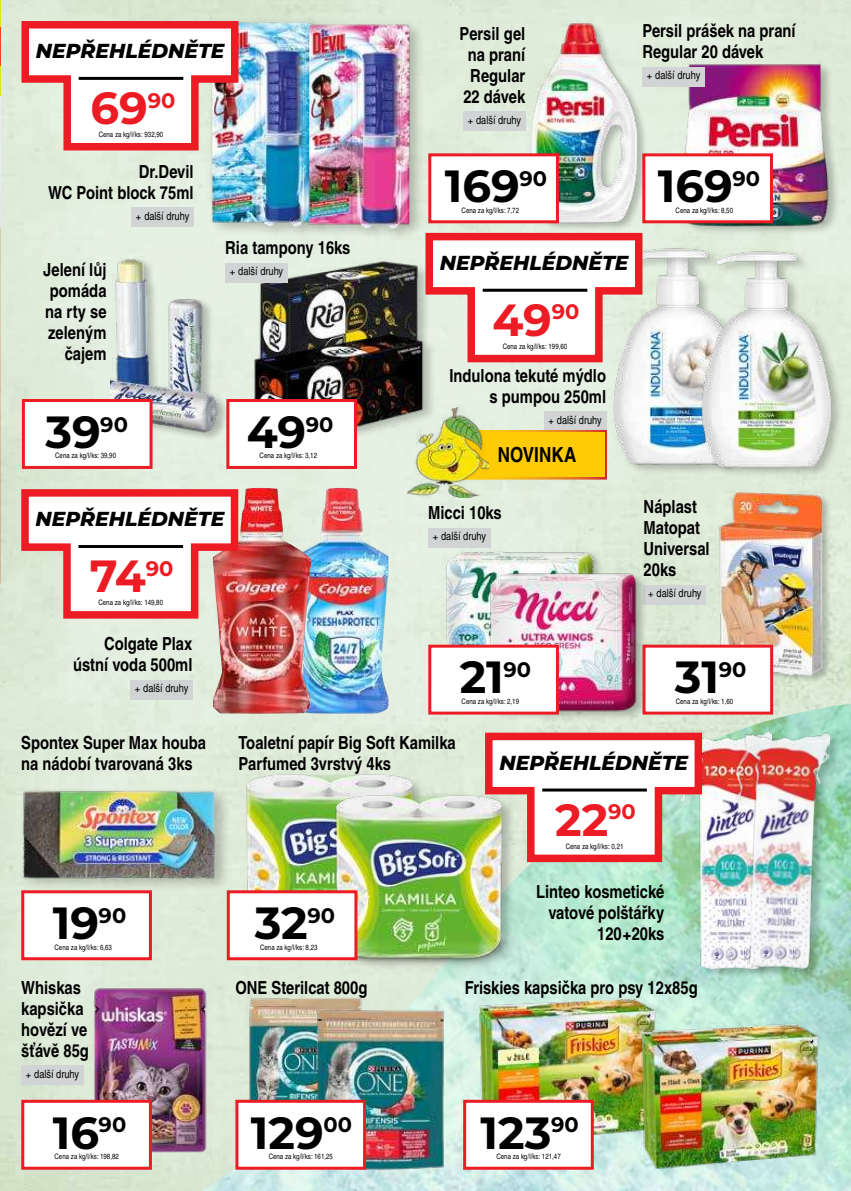
<style>
.page{position:relative;width:851px;height:1191px;background:#fff}
.page>*{position:absolute;margin:0;border:0;box-sizing:border-box;transform-origin:0 0}
.t1{font:700 45px "Montserrat";color:#000}
.t2{font:700 45px "Montserrat";color:#ed1c24}
.t3{font:700 21px "Montserrat";color:#000}
.t4{font:700 20.7px "Nimbus San Con L";color:#000}
.t5{font:italic 800 20.25px "Montserrat";color:#000}
.t6{font:700 18px/21px "Nimbus San Con L";color:#000;text-align:right}
.t7{font:11.25px "Nimbus San Con L";color:#000}
.t8{font:7.5px "Nimbus San Con L";letter-spacing:-.005em;color:#000}
</style>
<div class="page">
<img style="left:0;top:0;width:850px;height:1191px">
<img style="left:202px;top:703px;width:648px;height:488px">
<div style="left:131px;top:207px;width:62px;height:20px;background:#d1d3d4"></div>
<div style="left:544px;top:411px;width:62px;height:20px;background:#d1d3d4"></div>
<div style="left:130px;top:680px;width:62px;height:20px;background:#d1d3d4"></div>
<div style="left:463px;top:111px;width:62px;height:20px;background:#d1d3d4"></div>
<div style="left:643px;top:585px;width:62px;height:20px;background:#d1d3d4"></div>
<img style="left:510px;top:20px;width:138px;height:207px">
<img style="left:202px;top:10px;width:125px;height:227px">
<div style="left:306px;top:20px;width:119px;height:222px;background:#e4f0e1"></div>
<img style="left:299px;top:12px;width:125px;height:227px">
<img style="left:111px;top:256px;width:119px;height:185px">
<img style="left:239px;top:258px;width:182px;height:70px">
<div style="left:254px;top:332px;width:185px;height:122px;background:#000;opacity:.22"></div>
<img style="left:235px;top:328px;width:195px;height:113px">
<img style="left:441px;top:547px;width:158px;height:97px">
<div style="left:490px;top:572px;width:157px;height:149px;background:#000;opacity:.22"></div>
<img style="left:485px;top:568px;width:157px;height:150px">
<div style="left:20px;top:787px;width:211px;height:105px;background:#dae6d4"></div>
<img style="left:5px;top:781px;width:222px;height:104px">
<img style="left:238px;top:771px;width:182px;height:119px">
<div style="left:332px;top:793px;width:186px;height:180px;background:#000;opacity:.22"></div>
<img style="left:327px;top:792px;width:182px;height:172px">
<div style="left:720px;top:492px;width:112px;height:191px;background:#000;opacity:.22"></div>
<img style="left:714px;top:491px;width:117px;height:185px">
<img style="left:599px;top:243px;width:155px;height:238px">
<img style="left:688px;top:246px;width:155px;height:231px">
<div style="left:680px;top:731px;width:103px;height:248px;background:#000;opacity:.22"></div>
<img style="left:679px;top:730px;width:49px;height:239px">
<div style="left:737px;top:732px;width:105px;height:248px;background:#000;opacity:.22"></div>
<img style="left:728px;top:728px;width:102px;height:242px">
<div style="left:680px;top:63px;width:160px;height:173px;background:#000;opacity:.22"></div>
<img style="left:672px;top:62px;width:166px;height:167px">
<img style="left:294px;top:487px;width:95px;height:227px">
<img style="left:92px;top:984px;width:120px;height:171px">
<img style="left:229px;top:992px;width:137px;height:152px">
<img style="left:314px;top:1008px;width:131px;height:163px">
<img style="left:472px;top:989px;width:187px;height:158px">
<img style="left:634px;top:1015px;width:187px;height:158px">
<img style="left:212px;top:488px;width:99px;height:226px">
<svg style="left:18px;top:17px;width:224px;height:137px"></svg>
<hr style="left:79px;top:77px;width:104px;height:3px;background:#000">
<svg style="left:421px;top:229px;width:225px;height:137px"></svg>
<hr style="left:482px;top:289px;width:105px;height:3px;background:#000">
<svg style="left:18px;top:485px;width:224px;height:137px"></svg>
<hr style="left:78px;top:545px;width:105px;height:3px;background:#000">
<svg style="left:481px;top:729px;width:224px;height:137px"></svg>
<hr style="left:542px;top:788px;width:104px;height:3px;background:#000">
<div style="left:22px;top:399px;width:130px;height:70px;background:#fff;border:3px solid #ed1c24"></div>
<div style="left:225px;top:263px;width:62px;height:20px;background:#d1d3d4"></div>
<div style="left:226px;top:399px;width:131px;height:70px;background:#fff;border:3px solid #ed1c24"></div>
<div style="left:428px;top:153px;width:131px;height:70px;background:#fff;border:3px solid #ed1c24"></div>
<div style="left:642px;top:153px;width:130px;height:70px;background:#fff;border:3px solid #ed1c24"></div>
<div style="left:642px;top:67px;width:62px;height:20px;background:#d1d3d4"></div>
<div style="left:428px;top:644px;width:131px;height:70px;background:#fff;border:3px solid #ed1c24"></div>
<div style="left:428px;top:528px;width:62px;height:19px;background:#d1d3d4"></div>
<div style="left:21px;top:890px;width:131px;height:70px;background:#fff;border:3px solid #ed1c24"></div>
<div style="left:227px;top:890px;width:130px;height:70px;background:#fff;border:3px solid #ed1c24"></div>
<div style="left:642px;top:644px;width:131px;height:70px;background:#fff;border:3px solid #ed1c24"></div>
<div style="left:21px;top:1099px;width:131px;height:70px;background:#fff;border:3px solid #ed1c24"></div>
<div style="left:21px;top:1065px;width:62px;height:20px;background:#d1d3d4"></div>
<div style="left:235px;top:1099px;width:131px;height:70px;background:#fff;border:3px solid #ed1c24"></div>
<img style="left:0;top:72px;width:1px;height:154px">
<hr style="left:0;top:0;width:1px;height:96px;background:#fff">
<div style="left:463px;top:1099px;width:130px;height:70px;background:#fff;border:3px solid #ed1c24"></div>
<div style="left:455px;top:430px;width:152px;height:49px;background:#ffcb05"></div>
<img style="left:407px;top:407px;width:81px;height:90px">
<p class="t5" style="left:36px;top:39px;width:190px">NEPŘEHLÉDNĚTE</p>
<h1 class="t2" style="left:90px;top:82px;width:86px">69<sup>90</sup></h1>
<p class="t8" style="left:99px;top:131px;width:66px">Cena za kg/l/ks: 932,90</p>
<p class="t6" style="left:48px;top:161px;width:147px">Dr.Devil<br>WC Point block 75ml</p>
<p class="t7" style="left:136px;top:211px;width:55px">+ další druhy</p>
<p class="t6" style="left:43px;top:259px;width:65px">Jelení lůj pomáda na rty se zeleným čajem</p>
<h1 class="t1" style="left:45px;top:406px;width:57px">39</h1>
<p class="t3" style="left:100px;top:412px;width:29px">90</p>
<p class="t8" style="left:55px;top:453px;width:62px">Cena za kg/l/ks: 39,90</p>
<p class="t6" style="left:225px;top:237px;width:127px">Ria tampony 16ks</p>
<p class="t7" style="left:229px;top:267px;width:55px">+ další druhy</p>
<h1 class="t1" style="left:247px;top:406px;width:61px">49</h1>
<p class="t3" style="left:306px;top:412px;width:29px">90</p>
<p class="t8" style="left:259px;top:453px;width:59px">Cena za kg/l/ks: 3,12</p>
<p class="t5" style="left:36px;top:507px;width:190px">NEPŘEHLÉDNĚTE</p>
<h1 class="t2" style="left:90px;top:550px;width:85px">74<sup>90</sup></h1>
<p class="t8" style="left:98px;top:599px;width:66px">Cena za kg/l/ks: 149,80</p>
<p class="t6" style="left:73px;top:633px;width:121px">Colgate Plax ústní voda 500ml</p>
<p class="t7" style="left:134px;top:684px;width:55px">+ další druhy</p>
<p class="t6" style="left:459px;top:23px;width:67px;text-align:center">Persil gel na praní<br>Regular<br>22 dávek</p>
<p class="t7" style="left:467px;top:115px;width:55px">+ další druhy</p>
<p class="t6" style="left:642px;top:20px;width:155px;text-align:left">Persil prášek na praní<br>Regular 20 dávek</p>
<p class="t7" style="left:646px;top:71px;width:55px">+ další druhy</p>
<h1 class="t1" style="left:445px;top:160px;width:76px">169</h1>
<p class="t3" style="left:519px;top:166px;width:29px">90</p>
<h1 class="t1" style="left:657px;top:160px;width:76px">169</h1>
<p class="t3" style="left:732px;top:166px;width:29px">90</p>
<p class="t8" style="left:461px;top:207px;width:59px">Cena za kg/l/ks: 7,72</p>
<p class="t8" style="left:675px;top:207px;width:59px">Cena za kg/l/ks: 8,50</p>
<p class="t5" style="left:440px;top:251px;width:190px">NEPŘEHLÉDNĚTE</p>
<h1 class="t2" style="left:492px;top:294px;width:89px">49<sup>90</sup></h1>
<p class="t8" style="left:502px;top:343px;width:66px">Cena za kg/l/ks: 199,60</p>
<p class="t6" style="left:449px;top:365px;width:158px">Indulona tekuté mýdlo s pumpou 250ml</p>
<p class="t7" style="left:548px;top:415px;width:55px">+ další druhy</p>
<p class="t4" style="left:497px;top:443px;width:80px">NOVINKA</p>
<p class="t6" style="left:428px;top:502px;width:75px">Micci 10ks</p>
<p class="t7" style="left:432px;top:532px;width:55px">+ další druhy</p>
<p class="t6" style="left:643px;top:496px;width:68px;text-align:left">Náplast<br>Matopat<br>Universal<br>20ks</p>
<p class="t7" style="left:647px;top:589px;width:55px">+ další druhy</p>
<h1 class="t1" style="left:459px;top:651px;width:46px">21</h1>
<p class="t3" style="left:503px;top:657px;width:29px">90</p>
<h1 class="t1" style="left:674px;top:651px;width:46px">31</h1>
<p class="t3" style="left:718px;top:657px;width:29px">90</p>
<p class="t8" style="left:461px;top:698px;width:59px">Cena za kg/l/ks: 2,19</p>
<p class="t8" style="left:675px;top:698px;width:59px">Cena za kg/l/ks: 1,60</p>
<p class="t6" style="left:21px;top:732px;width:186px;text-align:left">Spontex Super Max houba na nádobí tvarovaná 3ks</p>
<p class="t6" style="left:238px;top:732px;width:219px;text-align:left">Toaletní papír Big Soft Kamilka<br>Parfumed 3vrstvý 4ks</p>
<p class="t5" style="left:499px;top:751px;width:190px">NEPŘEHLÉDNĚTE</p>
<h1 class="t2" style="left:555px;top:794px;width:82px">22<sup>90</sup></h1>
<p class="t8" style="left:565px;top:843px;width:59px">Cena za kg/l/ks: 0,21</p>
<h1 class="t1" style="left:53px;top:897px;width:48px">19</h1>
<p class="t3" style="left:99px;top:903px;width:29px">90</p>
<h1 class="t1" style="left:255px;top:897px;width:54px">32</h1>
<p class="t3" style="left:307px;top:903px;width:29px">90</p>
<p class="t6" style="left:536px;top:881px;width:130px">Linteo kosmetické vatové polštářky<br>120+20ks</p>
<p class="t8" style="left:55px;top:944px;width:59px">Cena za kg/l/ks: 6,63</p>
<p class="t8" style="left:260px;top:944px;width:59px">Cena za kg/l/ks: 8,23</p>
<p class="t6" style="left:21px;top:976px;width:69px;text-align:left">Whiskas kapsička hovězí ve šťávě 85g</p>
<p class="t7" style="left:26px;top:1069px;width:55px">+ další druhy</p>
<p class="t6" style="left:235px;top:976px;width:133px">ONE Sterilcat 800g</p>
<p class="t6" style="left:465px;top:976px;width:234px">Friskies kapsička pro psy 12x85g</p>
<h1 class="t1" style="left:53px;top:1106px;width:48px">16</h1>
<p class="t3" style="left:99px;top:1112px;width:29px">90</p>
<h1 class="t1" style="left:251px;top:1106px;width:74px">129</h1>
<p class="t3" style="left:323px;top:1112px;width:30px">00</p>
<h1 class="t1" style="left:480px;top:1106px;width:72px">123</h1>
<p class="t3" style="left:551px;top:1112px;width:29px">90</p>
<p class="t8" style="left:55px;top:1153px;width:66px">Cena za kg/l/ks: 198,82</p>
<p class="t8" style="left:269px;top:1153px;width:66px">Cena za kg/l/ks: 161,25</p>
<p class="t8" style="left:496px;top:1153px;width:66px">Cena za kg/l/ks: 121,47</p>
</div>
